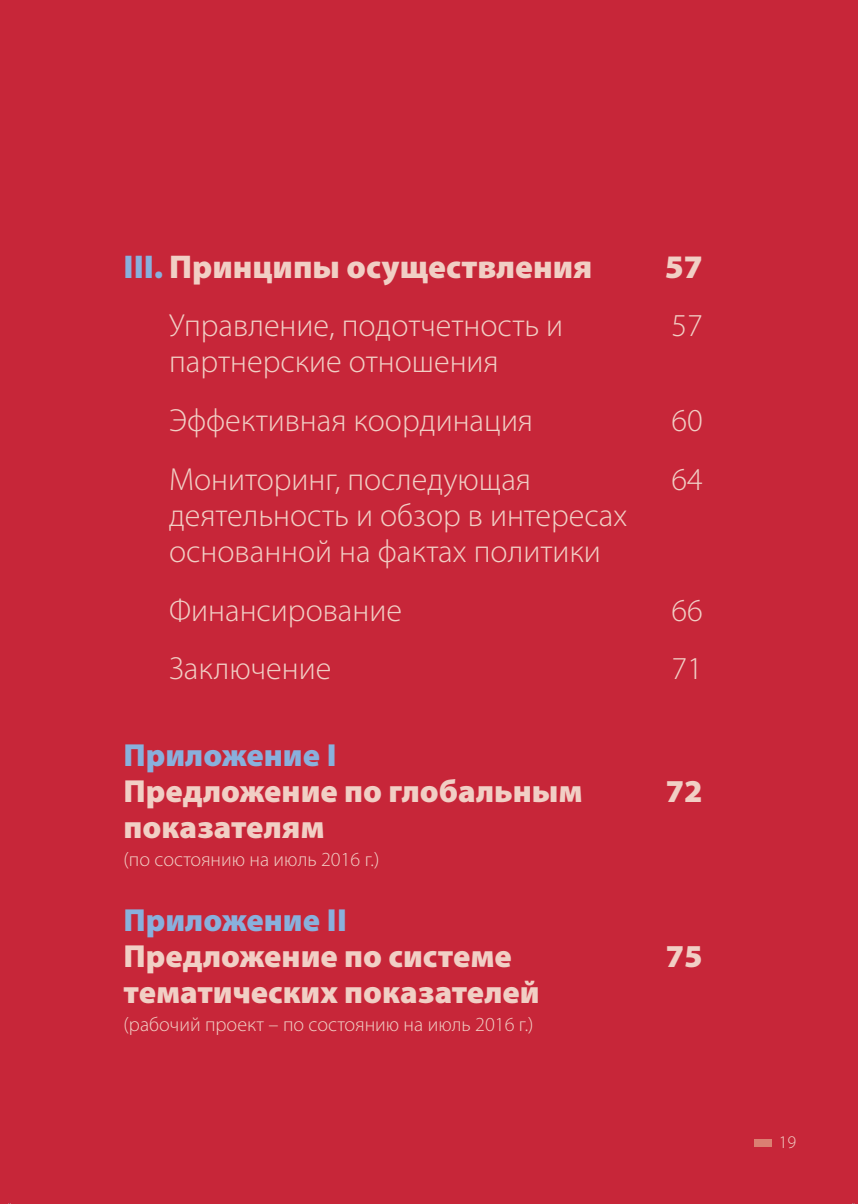
<style>
.page{position:relative;width:858px;height:1204px;background:#fff}
.page>*{position:absolute;margin:0;border:0;box-sizing:border-box;transform-origin:0 0}
.t1{font:900 33.07px "Myriad Pro";color:#f1cfc5}
.t2{font:300 32.02px/58.6px "Myriad Pro";color:#f1cfc5}
.t3{font:900 32.02px "Myriad Pro";color:#f1cfc5}
.t4{font:900 32.02px "Myriad Pro";color:#89b0dc}
.t5{font:300 19.95px "Myriad Pro";color:#f1cfc5}
.t6{font:300 17.85px "Myriad Pro";color:#f1cfc5}
.s1{color:#89b0dc}
</style>
<div class="page">
<div style="left:0;top:0;width:10px;height:1203px;background:#c72639"></div>
<div style="left:10px;top:0;width:848px;height:1203px;background:#c72639"></div>
<div style="left:754px;top:1139px;width:17px;height:7px;background:#db7f72"></div>
<p class="t1" style="left:124px;top:244px;width:470px"><span class="s1">III.</span> Принципы осуществления</p>
<p class="t1" style="left:664px;top:244px;width:40px">57</p>
<p class="t2" style="left:169px;top:296px;width:395px">Управление, подотчетность и</p>
<p class="t2" style="left:671px;top:296px;width:33px">57</p>
<p class="t2" style="left:169px;top:332px;width:365px">партнерские отношения<br>Эффективная координация</p>
<p class="t2" style="left:671px;top:391px;width:33px">60</p>
<p class="t2" style="left:169px;top:449px;width:363px">Мониторинг, последующая</p>
<p class="t2" style="left:671px;top:449px;width:33px">64</p>
<p class="t2" style="left:169px;top:497px;width:459px;line-height:36.1px">деятельность и обзор в интересах основанной на фактах политики</p>
<p class="t2" style="left:169px;top:580px;width:234px">Финансирование</p>
<p class="t2" style="left:671px;top:580px;width:33px">66</p>
<p class="t2" style="left:169px;top:639px;width:164px">Заключение</p>
<p class="t2" style="left:671px;top:639px;width:33px">71</p>
<p class="t4" style="left:124px;top:734px;width:214px">Приложение I</p>
<p class="t3" style="left:124px;top:770px;width:460px">Предложение по глобальным</p>
<p class="t3" style="left:666px;top:770px;width:38px">72</p>
<p class="t3" style="left:124px;top:806px;width:203px">показателям</p>
<p class="t5" style="left:124px;top:847px;width:257px">(по состоянию на июль 2016 г.)</p>
<p class="t4" style="left:124px;top:898px;width:225px">Приложение II</p>
<p class="t3" style="left:124px;top:934px;width:390px">Предложение по системе</p>
<p class="t3" style="left:666px;top:934px;width:38px">75</p>
<p class="t3" style="left:124px;top:970px;width:417px">тематических показателей</p>
<p class="t5" style="left:124px;top:1012px;width:411px">(рабочий проект – по состоянию на июль 2016 г.)</p>
<p class="t6" style="left:779px;top:1131px;width:19px">19</p>
</div>
